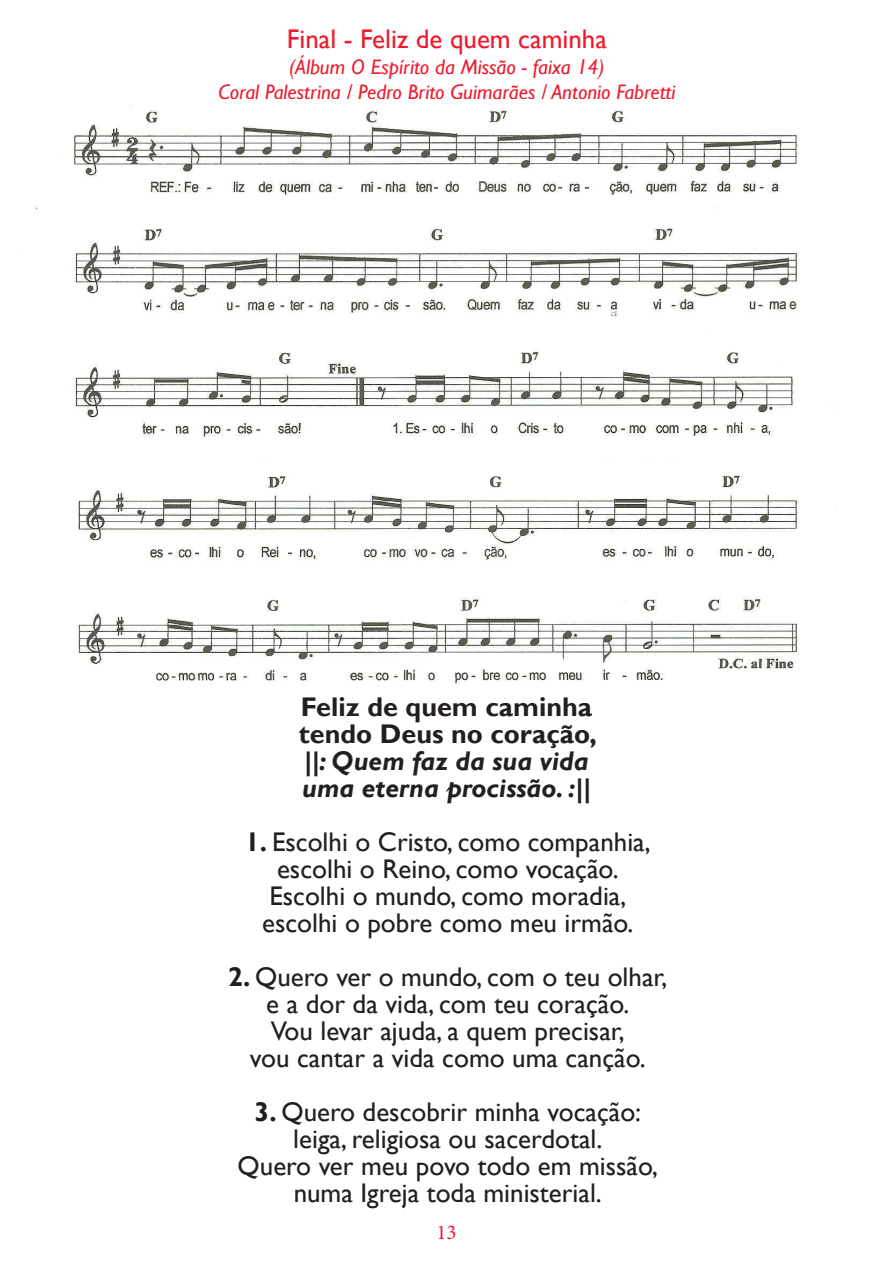
<style>
.page{position:relative;width:893px;height:1263px;background:#fff}
.page>*{position:absolute;margin:0;border:0;box-sizing:border-box;transform-origin:0 0}
.Música{font:27px/27px "Gill Sans";color:#231f20;text-align:center}
.Refrão{font:italic 700 27px "Gill Sans";color:#231f20}
.Refrão-2{font:700 27px "Gill Sans";color:#231f20}
.NOME_DA_MÚSICA{font:27px "Gill Sans";color:#ee1b2d}
.itálico{font:italic 21px "Gill Sans";color:#ee1b2d}
.t1{font:21px "Minion Pro";color:#ee1b2d}
.s1{font-weight:700}
</style>
<div class="page">
<img style="left:36px;top:105px;width:800px;height:579px">
<p class="NOME_DA_MÚSICA" style="left:287px;top:24px;width:322px">Final - Feliz de quem caminha</p>
<p class="itálico" style="left:289px;top:54px;width:317px">(Álbum O Espírito da Missão - faixa 14)</p>
<p class="itálico" style="left:218px;top:79px;width:459px">Coral Palestrina / Pedro Brito Guimarães / Antonio Fabretti</p>
<p class="Refrão-2" style="left:301px;top:691px;width:293px">Feliz de quem caminha</p>
<p class="Refrão-2" style="left:299px;top:718px;width:299px">tendo Deus no coração,</p>
<p class="Refrão" style="left:304px;top:745px;width:286px">||: Quem faz da sua vida</p>
<p class="Refrão" style="left:302px;top:772px;width:290px">uma eterna procissão. :||</p>
<p class="Música" style="left:245px;top:829px;width:407px"><span class="s1">1.</span> Escolhi o Cristo, como companhia, escolhi o Reino, como vocação.<br>Escolhi o mundo, como moradia, escolhi o pobre como meu irmão.</p>
<p class="Música" style="left:228px;top:964px;width:441px"><span class="s1">2.</span> Quero ver o mundo, com o teu olhar, e a dor da vida, com teu coração.<br>Vou levar ajuda, a quem precisar,<br>vou cantar a vida como uma canção.</p>
<p class="Música" style="left:238px;top:1099px;width:422px"><span class="s1">3.</span> Quero descobrir minha vocação: leiga, religiosa ou sacerdotal.<br>Quero ver meu povo todo em missão, numa Igreja toda ministerial.</p>
<p class="t1" style="left:436px;top:1218px;width:22px">13</p>
</div>
